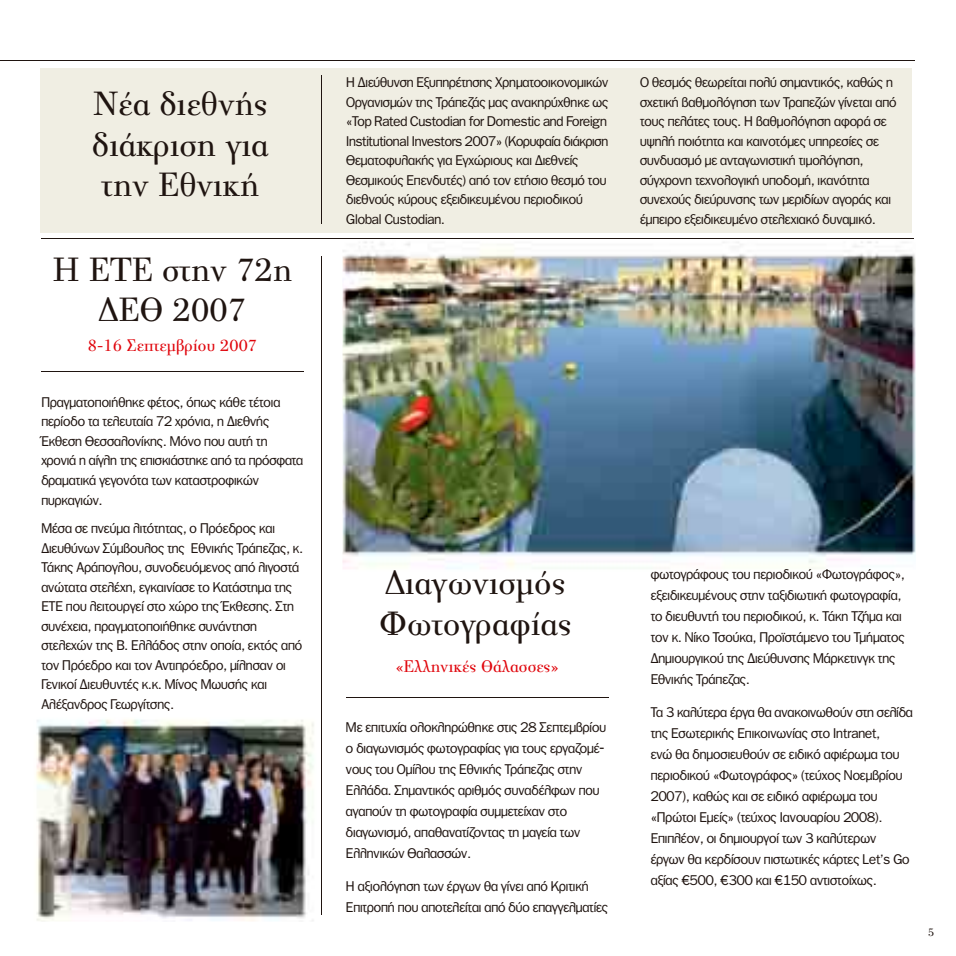
<style>
.page{position:relative;width:956px;height:956px;background:#fff}
.page>*{position:absolute;margin:0;border:0;box-sizing:border-box;transform-origin:0 0}
.t1{font:36px/40.5px "PF Bodoni Text Poly";color:#1f1410;text-align:center}
.t2{font:18px "PF Bodoni Text Poly";color:#e0040b}
.t3{font:13.5px/19.5px "PF Franklin Gothic";color:#1f1410}
.t4{font:12px "PF Bodoni Text Poly";color:#1f1410}
</style>
<div class="page">
<img style="left:36px;top:719px;width:286px;height:202px">
<img style="left:342px;top:225px;width:573px;height:344px">
<div style="left:40px;top:68px;width:871px;height:164px;background:#f0eee3"></div>
<hr style="left:346px;top:697px;width:262px;height:1px;background:#1f1410">
<hr style="left:41px;top:371px;width:263px;height:1px;background:#1f1410">
<hr style="left:321px;top:256px;width:1px;height:658px;background:#1f1410">
<hr style="left:321px;top:75px;width:1px;height:149px;background:#1f1410">
<hr style="left:0;top:60px;width:914px;height:1px;background:#1f1410">
<hr style="left:41px;top:238px;width:872px;height:1px;background:#1f1410">
<h1 class="t1" style="left:92px;top:83px;width:178px;text-align:justify">Νέα διεθνής διάκριση για την Εθνική</h1>
<h1 class="t1" style="left:53px;top:248px;width:241px">Η ΕΤΕ στην 72η ∆ΕΘ 2007</h1>
<h2 class="t2" style="left:88px;top:335px;width:171px">8-16 Σεπτεµβρίου 2007</h2>
<p class="t3" style="left:41px;top:394px;width:263px">Πραγµατοποιήθηκε φέτος, όπως κάθε τέτοια περίοδο τα τελευταία 72 χρόνια, η ∆ιεθνής Έκθεση Θεσσαλονίκης. Μόνο που αυτή τη χρονιά η αίγλη της επισκιάστηκε από τα πρόσφατα δραµατικά γεγονότα των καταστροφικών πυρκαγιών.</p>
<p class="t3" style="left:41px;top:520px;width:263px">Μέσα σε πνεύµα λιτότητας, ο Πρόεδρος και ∆ιευθύνων Σύµβουλος της Εθνικής Τράπεζας, κ.<br>Τάκης Αράπογλου, συνοδευόµενος από λιγοστά ανώτατα στελέχη, εγκαινίασε το Κατάστηµα της ΕΤΕ που λειτουργεί στο χώρο της Έκθεσης. Στη συνέχεια, πραγµατοποιήθηκε συνάντηση στελεχών της Β. Ελλάδος στην οποία, εκτός από τον Πρόεδρο και τον Αντιπρόεδρο, µίλησαν οι Γενικοί ∆ιευθυντές κ.κ. Μίνος Μωυσής και Αλέξανδρος Γεωργίτσης.</p>
<p class="t3" style="left:346px;top:74px;width:264px">Η ∆ιεύθυνση Εξυπηρέτησης Χρηµατοοικονοµικών Οργανισµών της Τράπεζάς µας ανακηρύχθηκε ως «Top Rated Custodian for Domestic and Foreign Institutional Investors 2007» (Κορυφαία διάκριση Θεµατοφυλακής για Εγχώριους και ∆ιεθνείς Θεσµικούς Επενδυτές) από τον ετήσιο θεσµό του διεθνούς κύρους εξειδικευµένου περιοδικού Global Custodian.</p>
<p class="t3" style="left:640px;top:74px;width:258px">Ο θεσµός θεωρείται πολύ σηµαντικός, καθώς η σχετική βαθµολόγηση των Τραπεζών γίνεται από τους πελάτες τους. Η βαθµολόγηση αφορά σε υψηλή ποιότητα και καινοτόµες υπηρεσίες σε συνδυασµό µε ανταγωνιστική τιµολόγηση, σύγχρονη τεχνολογική υποδοµή, ικανότητα συνεχούς διεύρυνσης των µεριδίων αγοράς και έµπειρο εξειδικευµένο στελεχιακό δυναµικό.</p>
<h1 class="t1" style="left:379px;top:561px;width:194px;text-align:left">∆ιαγωνισµός<br>Φωτογραφίας</h1>
<h2 class="t2" style="left:395px;top:655px;width:165px">«Ελληνικές Θάλασσες»</h2>
<p class="t3" style="left:346px;top:718px;width:261px;line-height:21px">Με επιτυχία ολοκληρώθηκε στις 28 Σεπτεµβρίου ο διαγωνισµός φωτογραφίας για τους εργαζοµέ&shy;νους του Οµίλου της Εθνικής Τράπεζας στην Ελλάδα. Σηµαντικός αριθµός συναδέλφων που αγαπούν τη φωτογραφία συµµετείχαν στο διαγωνισµό, απαθανατίζοντας τη µαγεία των Ελληνικών Θαλασσών.</p>
<p class="t3" style="left:346px;top:877px;width:264px;line-height:21px">Η αξιολόγηση των έργων θα γίνει από Κριτική<br>Επιτροπή που αποτελείται από δύο επαγγελµατίες</p>
<p class="t3" style="left:650px;top:565px;width:255px;line-height:21px">φωτογράφους του περιοδικού «Φωτογράφος», εξειδικευµένους στην ταξιδιωτική φωτογραφία, το διευθυντή του περιοδικού, κ. Τάκη Τζήµα και τον κ. Νίκο Τσούκα, Προϊστάµενο του Τµήµατος ∆ηµιουργικού της ∆ιεύθυνσης Μάρκετινγκ της Εθνικής Τράπεζας.</p>
<p class="t3" style="left:650px;top:703px;width:263px;line-height:21px">Τα 3 καλύτερα έργα θα ανακοινωθούν στη σελίδα της Εσωτερικής Επικοινωνίας στο Intranet,<br>ενώ θα δηµοσιευθούν σε ειδικό αφιέρωµα του περιοδικού «Φωτογράφος» (τεύχος Νοεµβρίου 2007), καθώς και σε ειδικό αφιέρωµα του «Πρώτοι Εµείς» (τεύχος Ιανουαρίου 2008).<br>Επιπλέον, οι δηµιουργοί των 3 καλύτερων έργων θα κερδίσουν πιστωτικές κάρτες Let’s Go αξίας €500, €300 και €150 αντιστοίχως.</p>
<p class="t4" style="left:928px;top:925px;width:8px">5</p>
</div>
